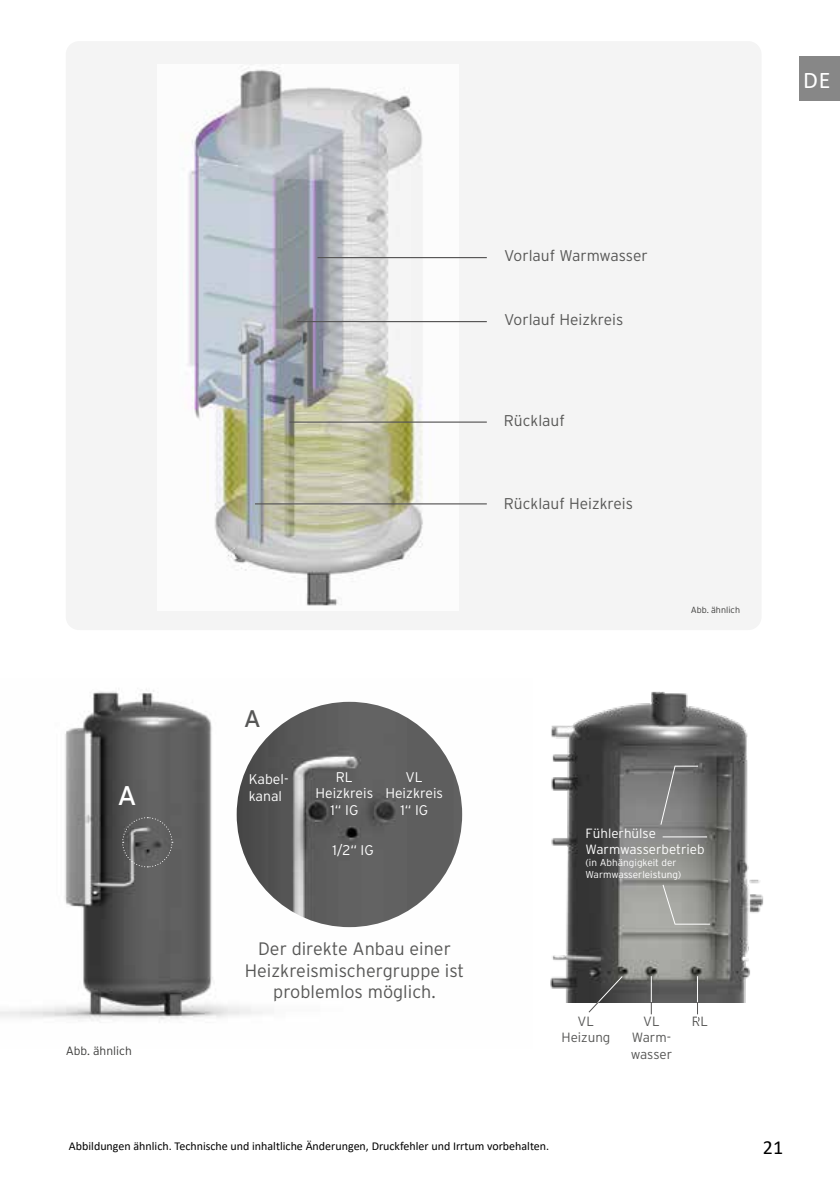
<style>
.page{position:relative;width:840px;height:1191px;background:#fff}
.page>*{position:absolute;margin:0;border:0;box-sizing:border-box;transform-origin:0 0}
.t1{font:27px "Interstate";color:#fff}
.t2{font:24px "Calibri";color:#fff}
.t3{font:24px "Interstate";color:#575756}
.t4{font:20px "Calibri";color:#000}
.t5{font:300 18px/21.6px "Interstate";color:#575756;text-align:center}
.t6{font:300 15.6px "Interstate";color:#575756}
.t7{font:300 14px/16.8px "Interstate";color:#fff;text-align:center}
.t8{font:300 13.4px/16px "Interstate";color:#fff}
.t9{font:300 13.4px/16px "Interstate";color:#575756;text-align:center}
.t10{font:12px "Calibri";color:#000}
.t11{font:300 12px "Interstate";color:#3c3c3b}
.t12{font:300 10px/12px "Interstate";color:#fff}
.t13{font:300 9px "Interstate";color:#3c3c3b}
</style>
<div class="page">
<div style="left:798px;top:57px;width:41px;height:44px;background:#878787"></div>
<div style="left:66px;top:41px;width:695px;height:589px;background:#f4f4f4;border-radius:13px"></div>
<img style="left:550px;top:691px;width:214px;height:311px">
<hr style="left:674px;top:923px;width:35px;height:1px;background:#fff">
<hr style="left:696px;top:976px;width:1px;height:45px;background:#fff">
<hr style="left:662px;top:836px;width:44px;height:1px;background:#fff">
<img style="left:181px;top:66px;width:277px;height:540px">
<img style="left:0;top:689px;width:463px;height:333px">
<img style="left:236px;top:702px;width:226px;height:225px;border-radius:113px">
<svg style="left:122px;top:817px;width:51px;height:50px;background:#646464"></svg>
<svg style="left:659px;top:764px;width:38px;height:61px;background:#7f7f7f"></svg>
<svg style="left:661px;top:883px;width:14px;height:42px"></svg>
<svg style="left:650px;top:976px;width:1px;height:38px"></svg>
<svg style="left:587px;top:975px;width:36px;height:38px"></svg>
<hr style="left:255px;top:503px;width:231px;height:1px;background:#555454">
<hr style="left:289px;top:421px;width:197px;height:2px;background:#555454">
<hr style="left:296px;top:321px;width:190px;height:1px;background:#555454">
<hr style="left:317px;top:257px;width:169px;height:1px;background:#555454">
<h2 class="t2" style="left:802px;top:63px;width:29px">DE</h2>
<p class="t6" style="left:504px;top:246px;width:145px">Vorlauf Warmwasser</p>
<p class="t6" style="left:504px;top:310px;width:121px">Vorlauf Heizkreis</p>
<p class="t6" style="left:503px;top:411px;width:63px">Rücklauf</p>
<h1 class="t1" style="left:117px;top:779px;width:21px">A</h1>
<p class="t11" style="left:66px;top:1043px;width:68px">Abb. ähnlich</p>
<h2 class="t3" style="left:244px;top:704px;width:19px">A</h2>
<p class="t7" style="left:249px;top:770px;width:41px;text-align:left">Kabel&shy;kanal</p>
<p class="t7" style="left:315px;top:768px;width:59px">RL<br>Heizkreis<br>1“ IG</p>
<p class="t7" style="left:332px;top:841px;width:42px">1/2“ IG</p>
<p class="t7" style="left:385px;top:768px;width:59px">VL<br>Heizkreis<br>1“ IG</p>
<h3 class="t5" style="left:245px;top:938px;width:221px">Der direkte Anbau einer<br>Heizkreismischergruppe ist problemlos möglich.</h3>
<p class="t6" style="left:503px;top:494px;width:131px">Rücklauf Heizkreis</p>
<p class="t13" style="left:690px;top:604px;width:51px">Abb. ähnlich</p>
<p class="t8" style="left:585px;top:825px;width:121px">Fühlerhülse<br>Warmwasserbetrieb</p>
<p class="t12" style="left:585px;top:856px;width:97px">(in Abhängigkeit der<br>Warmwasserleistung)</p>
<p class="t9" style="left:561px;top:1013px;width:50px">VL<br>Heizung</p>
<p class="t9" style="left:630px;top:1013px;width:43px">VL<br>Warm&shy;wasser</p>
<p class="t9" style="left:691px;top:1013px;width:18px">RL</p>
<p class="t10" style="left:69px;top:1137px;width:481px">Abbildungen ähnlich. Technische und inhaltliche Änderungen, Druckfehler und Irrtum vorbehalten.</p>
<h3 class="t4" style="left:762px;top:1133px;width:22px">21</h3>
</div>
